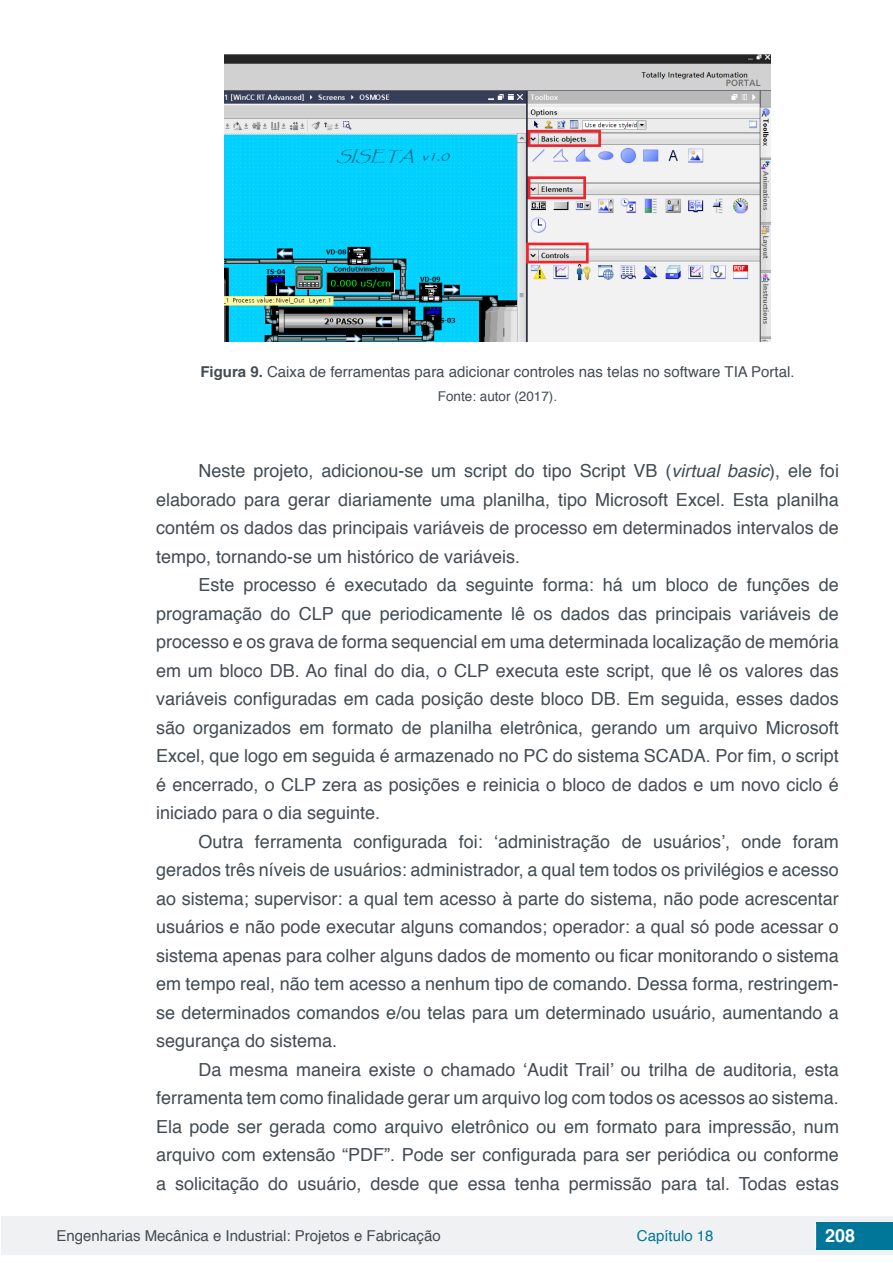
<style>
.page{position:relative;width:893px;height:1263px;background:#fff}
.page>*{position:absolute;margin:0;border:0;box-sizing:border-box;transform-origin:0 0}
.t1{font:18px/28.5px "Helvetica";color:#434c52;text-align:justify}
.t2{font:700 18px "Helvetica";color:#fff}
.t3{font:15px "Helvetica";color:#434c52}
.t4{font:15px "Helvetica";color:#007699}
.t5{font:13.5px "Helvetica";color:#434c52}
.s1{font-weight:700}
.s2{font-style:italic}
</style>
<div class="page">
<div style="left:1px;top:1216px;width:891px;height:38px;background:#f0f1f2"></div>
<div style="left:816px;top:1222px;width:77px;height:27px;background:#007699"></div>
<svg style="left:815px;top:1224px;width:1px;height:24px"></svg>
<img style="left:225px;top:54px;width:545px;height:288px">
<p class="t3" style="left:200px;top:360px;width:596px"><span class="s1">Figura 9.</span> Caixa de ferramentas para adicionar controles nas telas no software TIA Portal.</p>
<p class="t5" style="left:438px;top:386px;width:121px">Fonte: autor (2017).</p>
<p class="t1" style="left:156px;top:457px;width:684px;text-indent:43px">Neste projeto, adicionou-se um script do tipo Script VB (<span class="s2">virtual basic</span>), ele foi elaborado para gerar diariamente uma planilha, tipo Microsoft Excel. Esta planilha contém os dados das principais variáveis de processo em determinados intervalos de tempo, tornando-se um histórico de variáveis.</p>
<p class="t1" style="left:156px;top:571px;width:684px;text-indent:43px">Este processo é executado da seguinte forma: há um bloco de funções de programação do CLP que periodicamente lê os dados das principais variáveis de processo e os grava de forma sequencial em uma determinada localização de memória em um bloco DB. Ao final do dia, o CLP executa este script, que lê os valores das variáveis configuradas em cada posição deste bloco DB. Em seguida, esses dados são organizados em formato de planilha eletrônica, gerando um arquivo Microsoft Excel, que logo em seguida é armazenado no PC do sistema SCADA. Por fim, o script é encerrado, o CLP zera as posições e reinicia o bloco de dados e um novo ciclo é iniciado para o dia seguinte.</p>
<p class="t1" style="left:156px;top:828px;width:684px;text-indent:43px">Outra ferramenta configurada foi: ‘administração de usuários’, onde foram gerados três níveis de usuários: administrador, a qual tem todos os privilégios e acesso ao sistema; supervisor: a qual tem acesso à parte do sistema, não pode acrescentar usuários e não pode executar alguns comandos; operador: a qual só pode acessar o sistema apenas para colher alguns dados de momento ou ficar monitorando o sistema em tempo real, não tem acesso a nenhum tipo de comando. Dessa forma, restringem&shy;se determinados comandos e/ou telas para um determinado usuário, aumentando a segurança do sistema.</p>
<p class="t1" style="left:156px;top:1056px;width:684px;text-indent:43px">Da mesma maneira existe o chamado ‘Audit Trail’ ou trilha de auditoria, esta ferramenta tem como finalidade gerar um arquivo log com todos os acessos ao sistema.<br>Ela pode ser gerada como arquivo eletrônico ou em formato para impressão, num arquivo com extensão “PDF”. Pode ser configurada para ser periódica ou conforme a solicitação do usuário, desde que essa tenha permissão para tal. Todas estas</p>
<p class="t3" style="left:56px;top:1224px;width:386px">Engenharias Mecânica e Industrial: Projetos e Fabricação</p>
<p class="t4" style="left:637px;top:1224px;width:78px">Capítulo 18</p>
<p class="t2" style="left:825px;top:1221px;width:32px">208</p>
</div>
